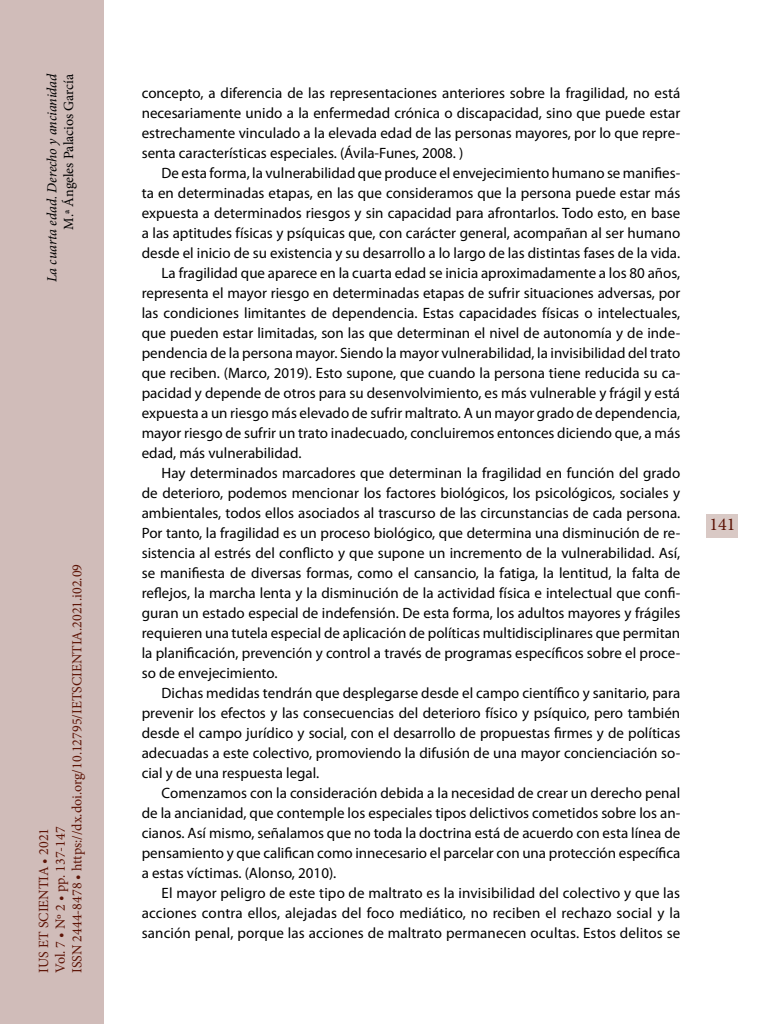
<style>
.page{position:relative;width:768px;height:1024px;background:#fff}
.page>*{position:absolute;margin:0;border:0;box-sizing:border-box;transform-origin:0 0}
.t1{font:18px "Minion Pro";color:#5d1305}
._00_bsc{font:15px/20px "Myriad Pro";color:#000;text-align:justify}
._00_bsc_Sin{font:15px/20px "Myriad Pro";color:#000;text-align:justify}
.t2{font:14px/16.8px "Minion Pro";color:#5d1305}
.t3{font:italic 14px "Minion Pro";letter-spacing:-.005em;color:#000}
.t4{font:14px "Minion Pro";color:#000}
</style>
<div class="page">
<div style="left:0;top:0;width:103px;height:1024px;background:#d0bcb9"></div>
<div style="left:707px;top:514px;width:31px;height:24px;background:#d9c9c5"></div>
<p class="t3" style="left:42px;top:282px;width:210px;rotate:-90deg">La cuarta edad. Derecho y ancianidad</p>
<p class="t4" style="left:59px;top:230px;width:157px;rotate:-90deg">M.ª Ángeles Palacios García</p>
<p class="t2" style="left:35px;top:973px;width:411px;rotate:-90deg">IUS ET SCIENTIA • 2021<br>Vol. 7 • Nº 2 • pp. 137-147<br>ISSN 2444-8478 • https://dx.doi.org/10.12795/IETSCIENTIA.2021.i02.09</p>
<p class="_00_bsc_Sin" style="left:142px;top:83px;width:540px">concepto, a diferencia de las representaciones anteriores sobre la fragilidad, no está necesariamente unido a la enfermedad crónica o discapacidad, sino que puede estar estrechamente vinculado a la elevada edad de las personas mayores, por lo que repre&shy;senta características especiales. (Ávila-Funes, 2008. )</p>
<p class="_00_bsc" style="left:142px;top:163px;width:540px;text-indent:20px">De esta forma, la vulnerabilidad que produce el envejecimiento humano se manifies&shy;ta en determinadas etapas, en las que consideramos que la persona puede estar más expuesta a determinados riesgos y sin capacidad para afrontarlos. Todo esto, en base a las aptitudes físicas y psíquicas que, con carácter general, acompañan al ser humano desde el inicio de su existencia y su desarrollo a lo largo de las distintas fases de la vida.</p>
<p class="_00_bsc" style="left:142px;top:263px;width:540px;text-indent:20px">La fragilidad que aparece en la cuarta edad se inicia aproximadamente a los 80 años, representa el mayor riesgo en determinadas etapas de sufrir situaciones adversas, por las condiciones limitantes de dependencia. Estas capacidades físicas o intelectuales, que pueden estar limitadas, son las que determinan el nivel de autonomía y de inde&shy;pendencia de la persona mayor. Siendo la mayor vulnerabilidad, la invisibilidad del trato que reciben. (Marco, 2019). Esto supone, que cuando la persona tiene reducida su ca&shy;pacidad y depende de otros para su desenvolvimiento, es más vulnerable y frágil y está expuesta a un riesgo más elevado de sufrir maltrato. A un mayor grado de dependencia, mayor riesgo de sufrir un trato inadecuado, concluiremos entonces diciendo que, a más edad, más vulnerabilidad.</p>
<p class="_00_bsc" style="left:142px;top:463px;width:540px;text-indent:20px">Hay determinados marcadores que determinan la fragilidad en función del grado de deterioro, podemos mencionar los factores biológicos, los psicológicos, sociales y ambientales, todos ellos asociados al trascurso de las circunstancias de cada persona.<br>Por tanto, la fragilidad es un proceso biológico, que determina una disminución de re&shy;sistencia al estrés del conflicto y que supone un incremento de la vulnerabilidad. Así, se manifiesta de diversas formas, como el cansancio, la fatiga, la lentitud, la falta de reflejos, la marcha lenta y la disminución de la actividad física e intelectual que confi&shy;guran un estado especial de indefensión. De esta forma, los adultos mayores y frágiles requieren una tutela especial de aplicación de políticas multidisciplinares que permitan la planificación, prevención y control a través de programas específicos sobre el proce&shy;so de envejecimiento.</p>
<p class="_00_bsc" style="left:142px;top:683px;width:540px;text-indent:20px">Dichas medidas tendrán que desplegarse desde el campo científico y sanitario, para prevenir los efectos y las consecuencias del deterioro físico y psíquico, pero también desde el campo jurídico y social, con el desarrollo de propuestas firmes y de políticas adecuadas a este colectivo, promoviendo la difusión de una mayor concienciación so&shy;cial y de una respuesta legal.</p>
<p class="_00_bsc" style="left:142px;top:783px;width:540px;text-indent:20px">Comenzamos con la consideración debida a la necesidad de crear un derecho penal de la ancianidad, que contemple los especiales tipos delictivos cometidos sobre los an&shy;cianos. Así mismo, señalamos que no toda la doctrina está de acuerdo con esta línea de pensamiento y que califican como innecesario el parcelar con una protección específica a estas víctimas. (Alonso, 2010).</p>
<p class="_00_bsc" style="left:142px;top:883px;width:540px;text-indent:20px">El mayor peligro de este tipo de maltrato es la invisibilidad del colectivo y que las acciones contra ellos, alejadas del foco mediático, no reciben el rechazo social y la sanción penal, porque las acciones de maltrato permanecen ocultas. Estos delitos se</p>
<p class="t1" style="left:709px;top:512px;width:27px">141</p>
</div>
